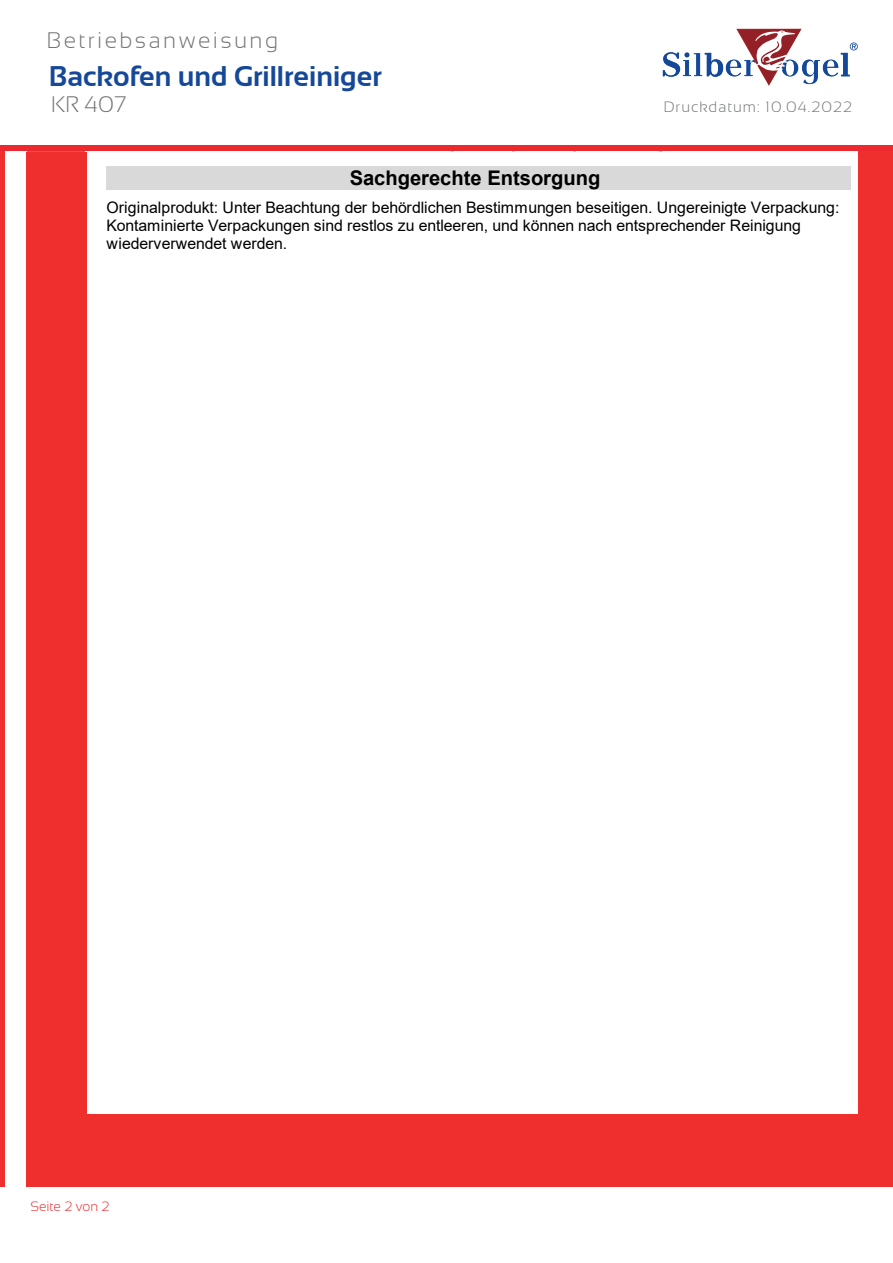
<style>
.page{position:relative;width:893px;height:1263px;background:#fff}
.page>*{position:absolute;margin:0;border:0;box-sizing:border-box;transform-origin:0 0}
.t1{font:700 28.5px "Sansation";color:#164899}
.t2{font:300 22.5px "Sansation";letter-spacing:.11em;color:#727374}
.t3{font:700 20.1px "Arial";color:#000001}
.t4{font:15.9px/18px "Arial";letter-spacing:-.01em;color:#000001}
.t5{font:300 15px "Sansation";letter-spacing:.07em;color:#727374}
.t6{font:300 13.5px "Sansation";color:#ec282a}
</style>
<div class="page">
<div style="left:107px;top:166px;width:743px;height:23px;background:#d8d9d8"></div>
<div style="left:26px;top:152px;width:61px;height:987px;background:#ee2f2d"></div>
<div style="left:858px;top:152px;width:34px;height:1035px;background:#ee2f2d"></div>
<div style="left:0;top:152px;width:5px;height:1035px;background:#ee2f2d"></div>
<div style="left:26px;top:1114px;width:834px;height:73px;background:#ee2f2d"></div>
<div style="left:0;top:146px;width:892px;height:5px;background:#eb292e"></div>
<svg style="left:662px;top:29px;width:195px;height:57px"></svg>
<h2 class="t2" style="left:47px;top:28px;width:233px">Betriebsanweisung</h2>
<h1 class="t1" style="left:49px;top:60px;width:334px">Backofen und Grillreiniger</h1>
<h2 class="t2" style="left:51px;top:92px;width:77px">KR 407</h2>
<p class="t5" style="left:663px;top:99px;width:190px">Druckdatum: 10.04.2022</p>
<p class="t3" style="left:350px;top:164px;width:252px">Sachgerechte Entsorgung</p>
<p class="t4" style="left:106px;top:198px;width:734px">Originalprodukt: Unter Beachtung der behördlichen Bestimmungen beseitigen. Ungereinigte Verpackung:<br>Kontaminierte Verpackungen sind restlos zu entleeren, und können nach entsprechender Reinigung wiederverwendet werden.</p>
<p class="t6" style="left:30px;top:1199px;width:81px">Seite 2 von 2</p>
</div>
